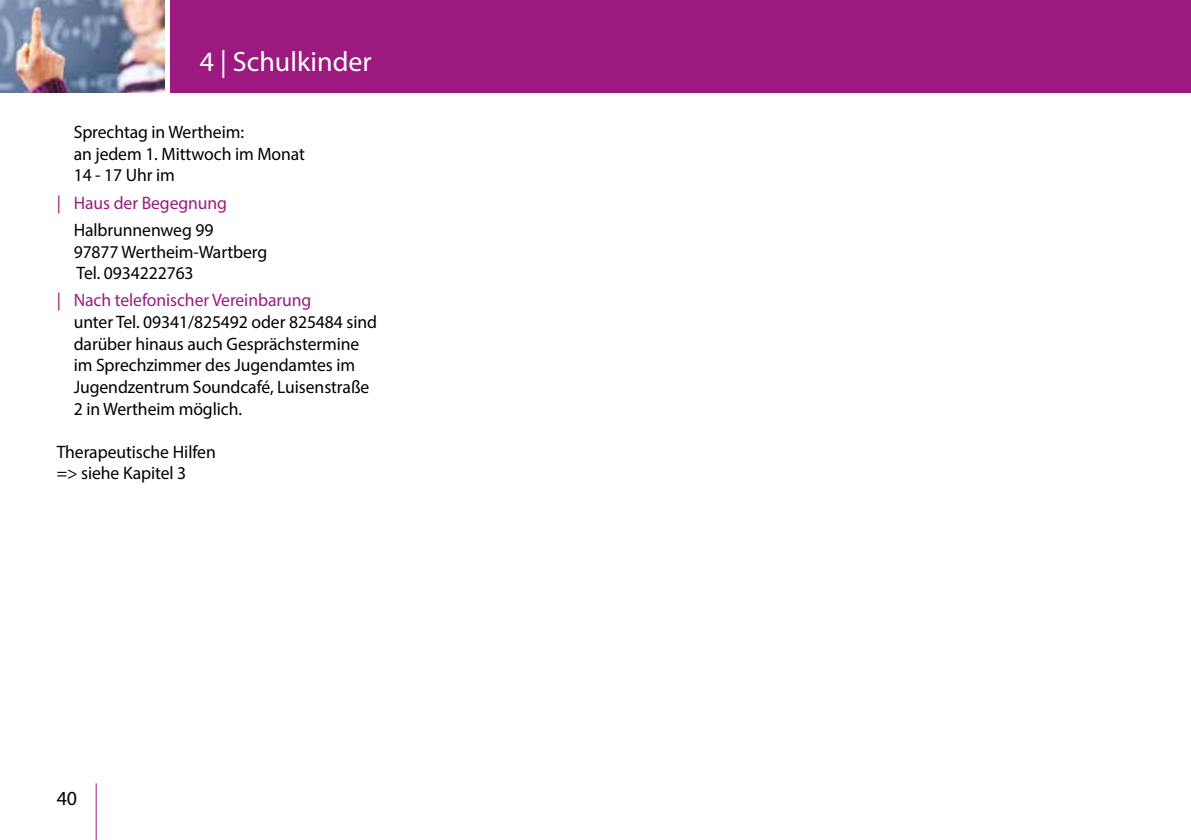
<style>
.page{position:relative;width:1191px;height:840px;background:#fff}
.page>*{position:absolute;margin:0;border:0;box-sizing:border-box;transform-origin:0 0}
.t1{font:28px "Myriad Pro";color:#fff}
.t2{font:20px "Myriad Pro";color:#000}
.t3{font:18px/21.6px "Myriad Pro";letter-spacing:-.005em;color:#000}
.t4{font:18px "Myriad Pro";letter-spacing:-.005em;color:#9c1a7f}
</style>
<div class="page">
<div style="left:170px;top:0;width:1021px;height:93px;background:#9c1a7f"></div>
<img style="left:0;top:0;width:164px;height:93px">
<hr style="left:96px;top:782px;width:1px;height:57px;background:#9c1a7f">
<h1 class="t1" style="left:200px;top:44px;width:173px">4 | Schulkinder</h1>
<p class="t3" style="left:74px;top:121px;width:233px">Sprechtag in Wertheim:<br>an jedem 1. Mittwoch im Monat<br>14 - 17 Uhr im</p>
<p class="t4" style="left:57px;top:191px;width:172px">| Haus der Begegnung</p>
<p class="t3" style="left:74px;top:219px;width:195px">Halbrunnenweg 99<br>97877 Wertheim-Wartberg<br>Tel. 0934222763</p>
<p class="t4" style="left:57px;top:289px;width:256px">| Nach telefonischer Vereinbarung</p>
<p class="t3" style="left:74px;top:311px;width:305px">unter Tel. 09341/825492 oder 825484 sind darüber hinaus auch Gesprächstermine im Sprechzimmer des Jugendamtes im Jugendzentrum Soundcafé, Luisenstraße 2 in Wertheim möglich.</p>
<p class="t3" style="left:57px;top:440px;width:161px">Therapeutische Hilfen =&gt; siehe Kapitel 3</p>
<p class="t2" style="left:57px;top:785px;width:22px">40</p>
</div>
